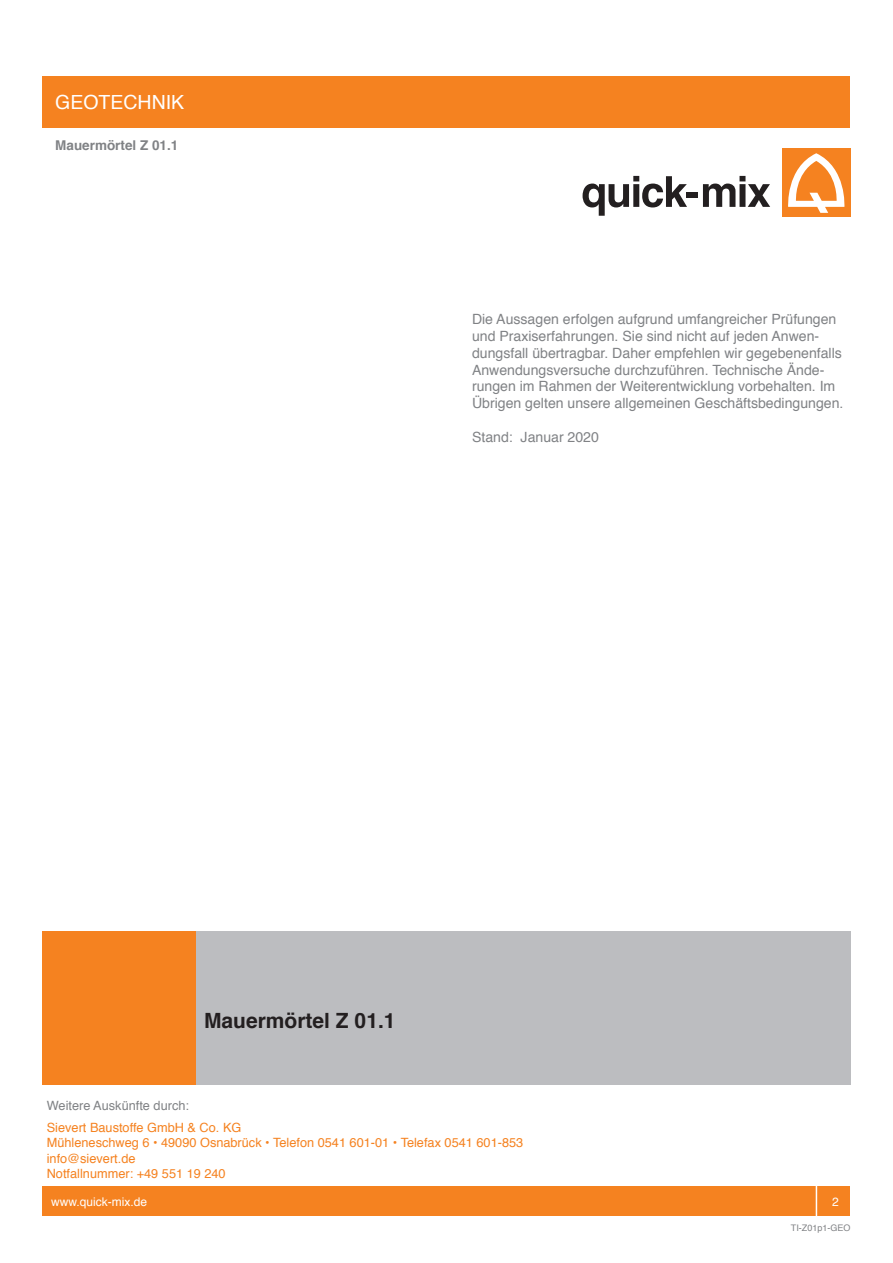
<style>
.page{position:relative;width:893px;height:1263px;background:#fff}
.page>*{position:absolute;margin:0;border:0;box-sizing:border-box;transform-origin:0 0}
.t1{font:700 21px "Helvetica";color:#231f20}
.t2{font:19.5px "Helvetica";color:#fff}
.t3{font:14.1px/17px "Helvetica";color:#808285}
.t4{font:700 13.5px "Helvetica";color:#808285}
.t5{font:12.75px "Helvetica";color:#f58220}
.t6{font:12.75px "Helvetica";color:#808285}
.t7{font:12px "Helvetica";color:#fff}
.t8{font:9px "Helvetica";color:#808285}
</style>
<div class="page">
<div style="left:43px;top:77px;width:807px;height:51px;background:#f58220"></div>
<svg style="left:583px;top:176px;width:104px;height:40px"></svg>
<div style="left:686px;top:192px;width:12px;height:6px;background:#231f20"></div>
<svg style="left:703px;top:176px;width:67px;height:31px"></svg>
<div style="left:782px;top:149px;width:68px;height:68px;background:#f58220"></div>
<svg style="left:788px;top:153px;width:57px;height:60px"></svg>
<div style="left:43px;top:1186px;width:807px;height:30px;background:#f58220"></div>
<div style="left:816px;top:1181px;width:39px;height:40px;border:2px solid #fff"></div>
<div style="left:191px;top:931px;width:659px;height:153px;background:#bcbdc0"></div>
<div style="left:43px;top:931px;width:153px;height:153px;background:#f58220"></div>
<p class="t2" style="left:55px;top:87px;width:130px">GEOTECHNIK</p>
<p class="t4" style="left:55px;top:135px;width:125px">Mauermörtel Z 01.1</p>
<p class="t3" style="left:472px;top:311px;width:373px">Die Aussagen erfolgen aufgrund umfangreicher Prüfungen und Praxiserfahrungen. Sie sind nicht auf jeden Anwen&shy;dungsfall übertragbar. Daher empfehlen wir gegebenenfalls Anwendungsversuche durchzuführen. Technische Ände&shy;rungen im Rahmen der Weiterentwicklung vorbehalten. Im Übrigen gelten unsere allgemeinen Geschäftsbedingungen.</p>
<p class="t3" style="left:472px;top:429px;width:128px">Stand: Januar 2020</p>
<p class="t1" style="left:204px;top:1003px;width:193px">Mauermörtel Z 01.1</p>
<p class="t6" style="left:47px;top:1095px;width:144px">Weitere Auskünfte durch:</p>
<p class="t5" style="left:47px;top:1118px;width:196px">Sievert Baustoffe GmbH &amp; Co. KG</p>
<p class="t5" style="left:47px;top:1133px;width:478px">Mühleneschweg 6 • 49090 Osnabrück • Telefon 0541 601-01 • Telefax 0541 601-853</p>
<p class="t5" style="left:47px;top:1148px;width:90px">info@sievert.de</p>
<p class="t5" style="left:47px;top:1163px;width:180px">Notfallnummer: +49 551 19 240</p>
<p class="t7" style="left:51px;top:1192px;width:98px">www.quick-mix.de</p>
<p class="t7" style="left:832px;top:1192px;width:8px">2</p>
<p class="t8" style="left:791px;top:1221px;width:61px">TI-Z01p1-GEO</p>
</div>
